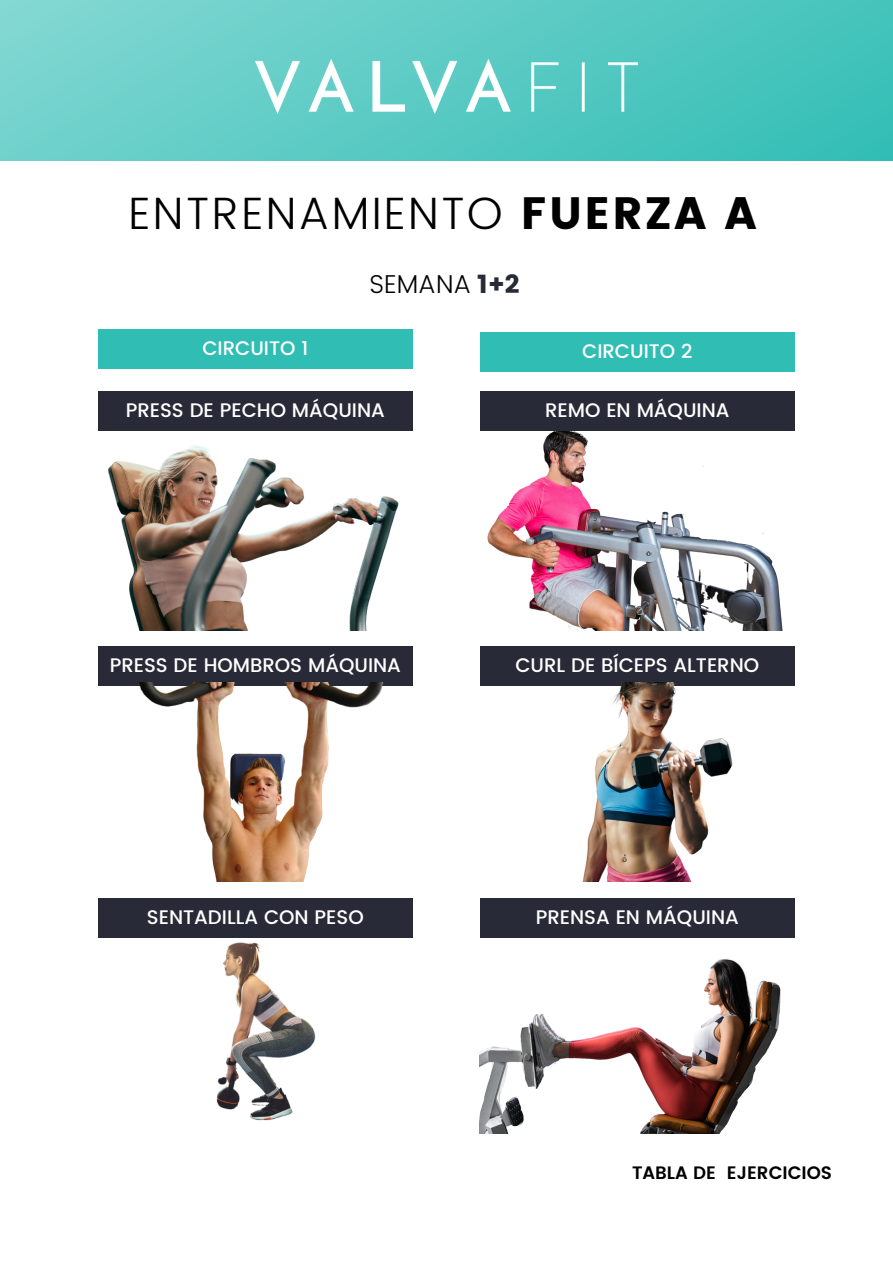
<style>
.page{position:relative;width:893px;height:1264px;background:#fff}
.page>*{position:absolute;margin:0;border:0;box-sizing:border-box;transform-origin:0 0}
.t1{font:300 45.3px "Poppins";letter-spacing:.05em;color:#000}
.t2{font:300 25.8px "Poppins";color:#000}
.t3{font:500 19.65px "Poppins";color:#fff}
.t4{font:600 18px "Poppins";color:#000}
.s1{font-weight:400}
.s2{font-weight:400;color:#282a37}
</style>
<div class="page">
<div style="left:1px;top:0;width:891px;height:161px;background:linear-gradient(to right,#7cd5d0,#3cc1b9)"></div>
<img style="left:115px;top:44px;width:662px;height:91px">
<img style="left:108px;top:445px;width:291px;height:185px">
<div style="left:98px;top:646px;width:314px;height:40px;background:#282a37"></div>
<div style="left:98px;top:898px;width:314px;height:39px;background:#282a37"></div>
<img style="left:139px;top:683px;width:244px;height:198px">
<img style="left:98px;top:937px;width:314px;height:184px">
<div style="left:98px;top:330px;width:314px;height:39px;background:#30bdb4"></div>
<div style="left:98px;top:391px;width:314px;height:39px;background:#282a37"></div>
<div style="left:479px;top:332px;width:315px;height:40px;background:#30bdb4"></div>
<img style="left:487px;top:431px;width:296px;height:199px">
<div style="left:479px;top:646px;width:315px;height:40px;background:#282a37"></div>
<div style="left:479px;top:898px;width:315px;height:39px;background:#282a37"></div>
<img style="left:479px;top:683px;width:254px;height:198px">
<img style="left:479px;top:934px;width:315px;height:199px">
<div style="left:479px;top:391px;width:315px;height:39px;background:#282a37"></div>
<h1 class="t1" style="left:129px;top:187px;width:629px">ENTRENAMIENTO <span class="s1">FUERZA A</span></h1>
<h2 class="t2" style="left:369px;top:269px;width:152px">SEMANA <span class="s2">1+2</span></h2>
<p class="t3" style="left:202px;top:337px;width:107px">CIRCUITO 1</p>
<p class="t3" style="left:582px;top:340px;width:112px">CIRCUITO 2</p>
<p class="t3" style="left:545px;top:398px;width:186px">REMO EN MÁQUINA</p>
<p class="t3" style="left:126px;top:398px;width:260px">PRESS DE PECHO MÁQUINA</p>
<p class="t3" style="left:110px;top:654px;width:293px">PRESS DE HOMBROS MÁQUINA</p>
<p class="t3" style="left:147px;top:905px;width:218px">SENTADILLA CON PESO</p>
<p class="t3" style="left:515px;top:654px;width:245px">CURL DE BÍCEPS ALTERNO</p>
<p class="t3" style="left:535px;top:905px;width:204px">PRENSA EN MÁQUINA</p>
<p class="t4" style="left:632px;top:1162px;width:202px">TABLA DE EJERCICIOS</p>
</div>
